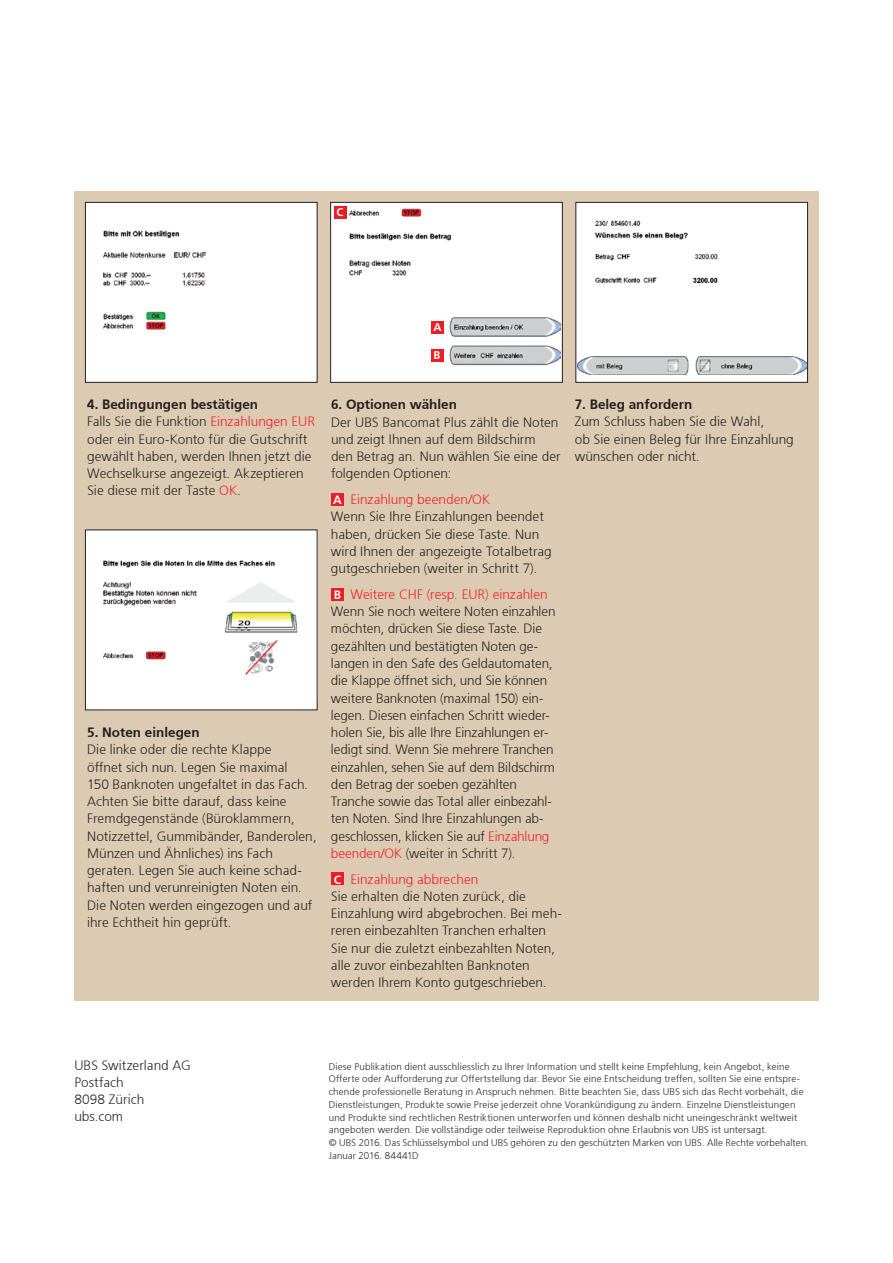
<style>
.page{position:relative;width:893px;height:1263px;background:#fff}
.page>*{position:absolute;margin:0;border:0;box-sizing:border-box;transform-origin:0 0}
.t1{font:300 13.5px/17.2px "Frutiger 45";color:#231f20}
.t2{font:300 13.5px "Frutiger 45";color:#231f20}
.t3{font:700 11.25px "Frutiger";color:#fff}
.t4{font:300 9.75px/12.8px "Frutiger 45";letter-spacing:.015em;color:#231f20}
.s1{font-style:inherit}
.s2{color:#ee1d23}
.s3{font-size:12px;color:#fff}
</style>
<div class="page">
<div style="left:74px;top:191px;width:745px;height:810px;background:#ddcab2"></div>
<div style="left:331px;top:493px;width:13px;height:13px;background:#ee1d23"></div>
<div style="left:331px;top:588px;width:13px;height:13px;background:#ee1d23"></div>
<div style="left:331px;top:872px;width:13px;height:13px;background:#ee1d23"></div>
<div style="left:85px;top:202px;width:232px;height:180px;background:#fff"></div>
<img style="left:103px;top:230px;width:104px;height:100px">
<div style="left:85px;top:202px;width:232px;height:181px;border:1px solid #231f20"></div>
<div style="left:85px;top:530px;width:232px;height:180px;background:#fff"></div>
<img style="left:102px;top:560px;width:196px;height:115px">
<div style="left:331px;top:202px;width:231px;height:180px;background:#fff"></div>
<img style="left:349px;top:208px;width:211px;height:158px">
<div style="left:330px;top:202px;width:233px;height:181px;border:1px solid #231f20"></div>
<div style="left:576px;top:202px;width:231px;height:180px;background:#fff"></div>
<img style="left:577px;top:220px;width:229px;height:154px">
<div style="left:575px;top:202px;width:233px;height:181px;border:1px solid #231f20"></div>
<div style="left:431px;top:349px;width:13px;height:12px;background:#ee1d23"></div>
<div style="left:431px;top:321px;width:13px;height:12px;background:#ee1d23"></div>
<div style="left:334px;top:206px;width:13px;height:13px;background:#ee1d23"></div>
<p class="t3" style="left:337px;top:205px;width:8px">C</p>
<p class="t3" style="left:433px;top:320px;width:10px">A</p>
<p class="t3" style="left:433px;top:348px;width:8px">B</p>
<p class="t1" style="left:87px;top:396px;width:229px"><span class="s1">4. Bedingungen bestätigen<br></span>Falls Sie die Funktion <span class="s2">Einzahlungen EUR </span>oder ein Euro-Konto für die Gutschrift gewählt haben, werden Ihnen jetzt die Wechselkurse angezeigt. Akzeptieren Sie diese mit der Taste <span class="s2">OK</span>.</p>
<p class="t2" style="left:87px;top:724px;width:114px">5. Noten einlegen</p>
<p class="t1" style="left:87px;top:741px;width:231px">Die linke oder die rechte Klappe<br>öffnet sich nun. Legen Sie maximal<br>150 Banknoten ungefaltet in das Fach.<br>Achten Sie bitte darauf, dass keine Fremdgegenstände (Büroklammern, Notizzettel, Gummibänder, Banderolen, Münzen und Ähnliches) ins Fach geraten. Legen Sie auch keine schad&shy;haften und verunreinigten Noten ein.<br>Die Noten werden eingezogen und auf ihre Echtheit hin geprüft.</p>
<p class="t2" style="left:331px;top:396px;width:128px">6. Optionen wählen</p>
<p class="t1" style="left:331px;top:413px;width:231px">Der UBS Bancomat Plus zählt die Noten und zeigt Ihnen auf dem Bildschirm den Betrag an. Nun wählen Sie eine der folgenden Optionen:</p>
<p class="t1" style="left:331px;top:491px;width:222px"><span class="s3">A</span> <span class="s2">Einzahlung beenden/OK<br></span>Wenn Sie Ihre Einzahlungen beendet haben, drücken Sie diese Taste. Nun wird Ihnen der angezeigte Totalbetrag gutgeschrieben (weiter in Schritt 7).</p>
<p class="t1" style="left:331px;top:586px;width:226px"><span class="s3">B</span> <span class="s2">Weitere CHF (resp. EUR) einzahlen </span>Wenn Sie noch weitere Noten einzahlen möchten, drücken Sie diese Taste. Die gezählten und bestätigten Noten ge&shy;langen in den Safe des Geldautomaten, die Klappe öffnet sich, und Sie können weitere Banknoten (maximal 150) ein&shy;legen. Diesen einfachen Schritt wieder&shy;holen Sie, bis alle Ihre Einzahlungen er&shy;ledigt sind. Wenn Sie mehrere Tranchen einzahlen, sehen Sie auf dem Bildschirm den Betrag der soeben gezählten Tranche sowie das Total aller einbezahl&shy;ten Noten. Sind Ihre Einzahlungen ab&shy;geschlossen, klicken Sie auf <span class="s2">Einzahlung beenden/OK</span> (weiter in Schritt 7).</p>
<p class="t1" style="left:331px;top:870px;width:233px"><span class="s3">C</span> <span class="s2">Einzahlung abbrechen<br></span>Sie erhalten die Noten zurück, die Einzahlung wird abgebrochen. Bei meh&shy;reren einbezahlten Tranchen erhalten Sie nur die zuletzt einbezahlten Noten, alle zuvor einbezahlten Banknoten werden Ihrem Konto gutgeschrieben.</p>
<p class="t2" style="left:575px;top:396px;width:119px">7. Beleg anfordern</p>
<p class="t1" style="left:575px;top:413px;width:220px">Zum Schluss haben Sie die Wahl,<br>ob Sie einen Beleg für Ihre Einzahlung wünschen oder nicht.</p>
<p class="t1" style="left:74px;top:1056px;width:118px">UBS Switzerland AG<br>Postfach<br>8098 Zürich ubs.com</p>
<p class="t4" style="left:329px;top:1060px;width:481px">Diese Publikation dient ausschliesslich zu Ihrer Information und stellt keine Empfehlung, kein Angebot, keine Offerte oder Aufforderung zur Offertstellung dar. Bevor Sie eine Entscheidung treffen, sollten Sie eine entspre&shy;chende professionelle Beratung in Anspruch nehmen. Bitte beachten Sie, dass UBS sich das Recht vorbehält, die Dienstleistungen, Produkte sowie Preise jederzeit ohne Vorankündigung zu ändern. Einzelne Dienstleistungen und Produkte sind rechtlichen Restriktionen unterworfen und können deshalb nicht uneingeschränkt weltweit angeboten werden. Die vollständige oder teilweise Reproduktion ohne Erlaubnis von UBS ist untersagt.<br>© UBS 2016. Das Schlüsselsymbol und UBS gehören zu den geschützten Marken von UBS. Alle Rechte vorbehalten.<br>Januar 2016. 84441D</p>
</div>
